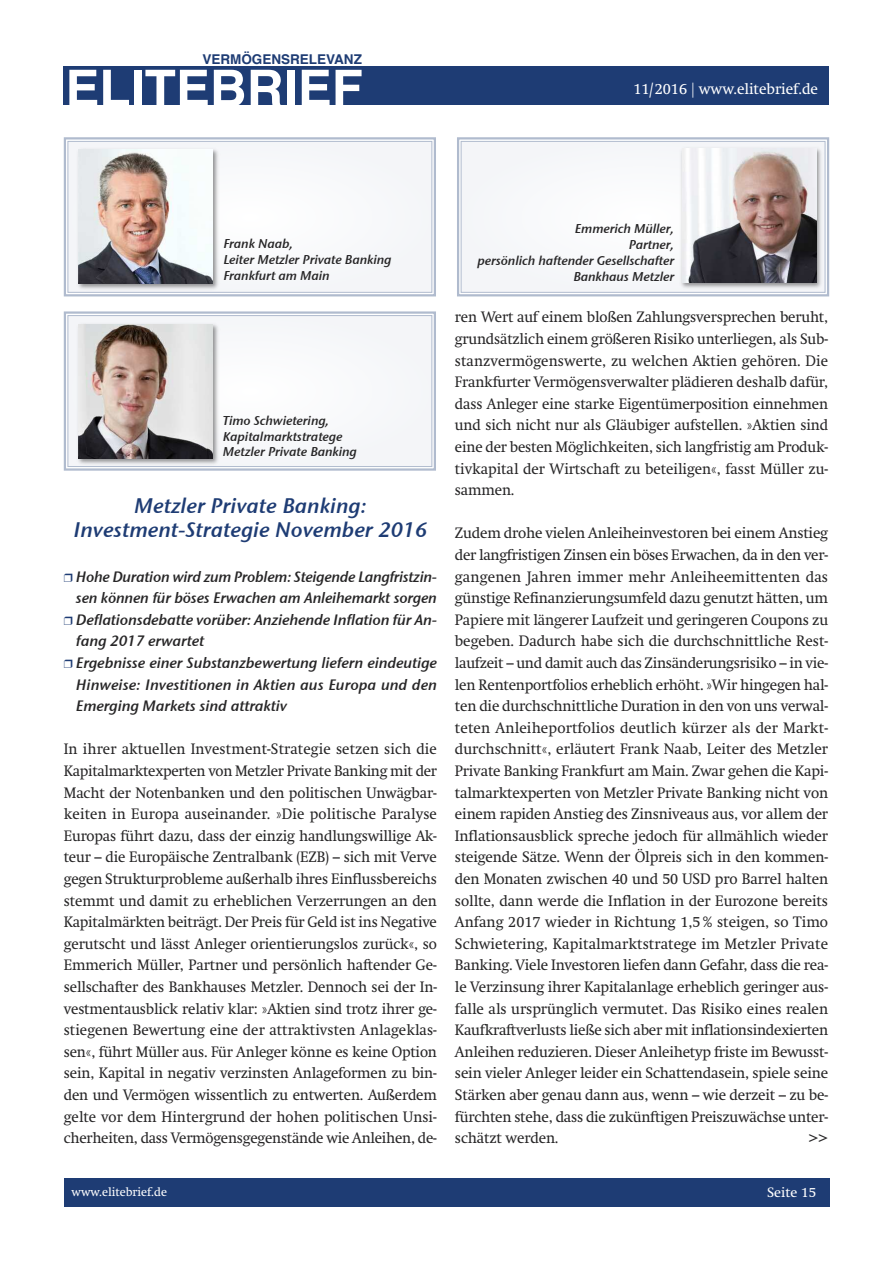
<style>
.page{position:relative;width:893px;height:1263px;background:#fff}
.page>*{position:absolute;margin:0;border:0;box-sizing:border-box;transform-origin:0 0}
.t1{font:700 51px "Helvetica";color:#fff}
.t2{font:21px/24px "Stone Sans Sem ITCTT Semi Ita";letter-spacing:.005em;color:#1e3c74;text-align:center}
.t3{font:15px/21.6px "Swift";letter-spacing:-.015em;color:#272627;text-align:justify}
.t4{font:15px/21.6px "Swift";letter-spacing:-.015em;color:#272627;text-align:justify;scale:.96 1}
.t5{font:15px "Stone Sans Sem ITCTT Semi Ita";letter-spacing:-.01em;color:#272627}
.t6{font:15px "Swift";color:#fff}
.t7{font:700 13.5px "Helvetica";color:#1e3c74}
.t8{font:13.5px "Swift";color:#fff}
.t9{font:12.75px/15.8px "Stone Sans Sem ITCTT Semi Ita";letter-spacing:-.005em;color:#272627}
.t10{font:12px "Swift";color:#fff}
.s1{color:#1e3c74}
</style>
<div class="page">
<div style="left:64px;top:1178px;width:765px;height:29px;background:#1e3c74"></div>
<div style="left:64px;top:66px;width:765px;height:38px;background:#1e3c74"></div>
<div style="left:461px;top:142px;width:364px;height:150px;background:#f7f8fa"></div>
<div style="left:457px;top:137px;width:372px;height:159px;border:2px solid #b0bbce"></div>
<div style="left:461px;top:141px;width:364px;height:152px;border:1px solid #b0bbce"></div>
<img style="left:677px;top:143px;width:150px;height:150px">
<img style="left:682px;top:149px;width:134px;height:134px">
<div style="left:68px;top:142px;width:363px;height:150px;background:#f6f8fa"></div>
<div style="left:64px;top:137px;width:372px;height:159px;border:2px solid #b0bbce"></div>
<div style="left:68px;top:141px;width:364px;height:152px;border:1px solid #b0bbce"></div>
<img style="left:73px;top:148px;width:150px;height:146px">
<img style="left:79px;top:150px;width:134px;height:134px">
<div style="left:68px;top:316px;width:363px;height:150px;background:#f6f8fa"></div>
<div style="left:64px;top:311px;width:372px;height:160px;border:2px solid #b0bbce"></div>
<div style="left:68px;top:315px;width:364px;height:152px;border:1px solid #b0bbce"></div>
<img style="left:73px;top:323px;width:150px;height:146px">
<img style="left:79px;top:325px;width:134px;height:134px">
<p class="t7" style="left:202px;top:54px;width:161px">VERMÖGENSRELEVANZ</p>
<h1 class="t1" style="left:65px;top:67px;width:299px">ELITEBRIEF</h1>
<p class="t6" style="left:633px;top:83px;width:186px">11/2016 | www.elitebrief.de</p>
<p class="t9" style="left:223px;top:236px;width:169px">Frank Naab,<br>Leiter Metzler Private Banking<br>Frankfurt am Main</p>
<p class="t9" style="left:223px;top:413px;width:135px">Timo Schwietering,<br>Kapitalmarktstratege<br>Metzler Private Banking</p>
<h2 class="t2" style="left:74px;top:494px;width:355px">Metzler Private Banking:<br>Investment-Strategie November 2016</h2>
<p class="t5" style="left:64px;top:567px;width:374px"><span class="s1">❒</span> Hohe Duration wird zum Problem: Steigende Langfristzin-</p>
<p class="t5" style="left:76px;top:589px;width:362px">sen können für böses Erwachen am Anleihemarkt sorgen</p>
<p class="t5" style="left:64px;top:610px;width:375px"><span class="s1">❒</span> Deflationsdebatte vorüber: Anziehende Inflation für An-</p>
<p class="t5" style="left:76px;top:632px;width:130px">fang 2017 erwartet</p>
<p class="t5" style="left:64px;top:654px;width:375px"><span class="s1">❒</span> Ergebnisse einer Substanzbewertung liefern eindeutige</p>
<p class="t5" style="left:76px;top:675px;width:362px">Hinweise: Investitionen in Aktien aus Europa und den</p>
<p class="t5" style="left:76px;top:697px;width:213px">Emerging Markets sind attraktiv</p>
<p class="t4" style="left:64px;top:740px;width:390px">In ihrer aktuellen Investment-Strategie setzen sich die Kapitalmarktexperten von Metzler Private Banking mit der Macht der Notenbanken und den politischen Unwägbar&shy;keiten in Europa auseinander. »Die politische Paralyse Europas führt dazu, dass der einzig handlungswillige Ak&shy;teur – die Europäische Zentralbank (EZB) – sich mit Verve gegen Strukturprobleme außerhalb ihres Einflussbereichs stemmt und damit zu erheblichen Verzerrungen an den Kapitalmärkten beiträgt. Der Preis für Geld ist ins Negative gerutscht und lässt Anleger orientierungslos zurück«, so Emmerich Müller, Partner und persönlich haftender Ge&shy;sellschafter des Bankhauses Metzler. Dennoch sei der In&shy;vestmentausblick relativ klar: »Aktien sind trotz ihrer ge&shy;stiegenen Bewertung eine der attraktivsten Anlageklas&shy;sen«, führt Müller aus. Für Anleger könne es keine Option sein, Kapital in negativ verzinsten Anlageformen zu bin&shy;den und Vermögen wissentlich zu entwerten. Außerdem gelte vor dem Hintergrund der hohen politischen Unsi&shy;cherheiten, dass Vermögensgegenstände wie Anleihen, de-</p>
<p class="t10" style="left:72px;top:1187px;width:97px">www.elitebrief.de</p>
<p class="t9" style="left:477px;top:221px;width:198px;text-align:right">Emmerich Müller,<br>Partner,<br>persönlich haftender Gesellschafter<br>Bankhaus Metzler</p>
<p class="t4" style="left:455px;top:308px;width:390px">ren Wert auf einem bloßen Zahlungsversprechen beruht, grundsätzlich einem größeren Risiko unterliegen, als Sub&shy;stanzvermögenswerte, zu welchen Aktien gehören. Die Frankfurter Vermögensverwalter plädieren deshalb dafür, dass Anleger eine starke Eigentümerposition einnehmen und sich nicht nur als Gläubiger aufstellen. »Aktien sind eine der besten Möglichkeiten, sich langfristig am Produk&shy;tivkapital der Wirtschaft zu beteiligen«, fasst Müller zu&shy;sammen.</p>
<p class="t3" style="left:455px;top:524px;width:375px">Zudem drohe vielen Anleiheinvestoren bei einem Anstieg der langfristigen Zinsen ein böses Erwachen, da in den ver&shy;gangenen Jahren immer mehr Anleiheemittenten das günstige Refinanzierungsumfeld dazu genutzt hätten, um Papiere mit längerer Laufzeit und geringeren Coupons zu begeben. Dadurch habe sich die durchschnittliche Rest&shy;laufzeit – und damit auch das Zinsänderungsrisiko – in vie&shy;len Rentenportfolios erheblich erhöht. »Wir hingegen hal&shy;ten die durchschnittliche Duration in den von uns verwal&shy;teten Anleiheportfolios deutlich kürzer als der Markt&shy;durchschnitt«, erläutert Frank Naab, Leiter des Metzler Private Banking Frankfurt am Main. Zwar gehen die Kapi&shy;talmarktexperten von Metzler Private Banking nicht von einem rapiden Anstieg des Zinsniveaus aus, vor allem der Inflationsausblick spreche jedoch für allmählich wieder steigende Sätze. Wenn der Ölpreis sich in den kommen&shy;den Monaten zwischen 40 und 50 USD pro Barrel halten sollte, dann werde die Inflation in der Eurozone bereits Anfang 2017 wieder in Richtung 1,5% steigen, so Timo Schwietering, Kapitalmarktstratege im Metzler Private Banking. Viele Investoren liefen dann Gefahr, dass die rea&shy;le Verzinsung ihrer Kapitalanlage erheblich geringer aus&shy;falle als ursprünglich vermutet. Das Risiko eines realen Kaufkraftverlusts ließe sich aber mit inflationsindexierten Anleihen reduzieren. Dieser Anleihetyp friste im Bewusst&shy;sein vieler Anleger leider ein Schattendasein, spiele seine Stärken aber genau dann aus, wenn – wie derzeit – zu be&shy;fürchten stehe, dass die zukünftigen Preiszuwächse unter&shy;schätzt werden.</p>
<p class="t3" style="left:809px;top:1128px;width:21px">&gt;&gt;</p>
<p class="t8" style="left:767px;top:1187px;width:51px">Seite 15</p>
</div>
